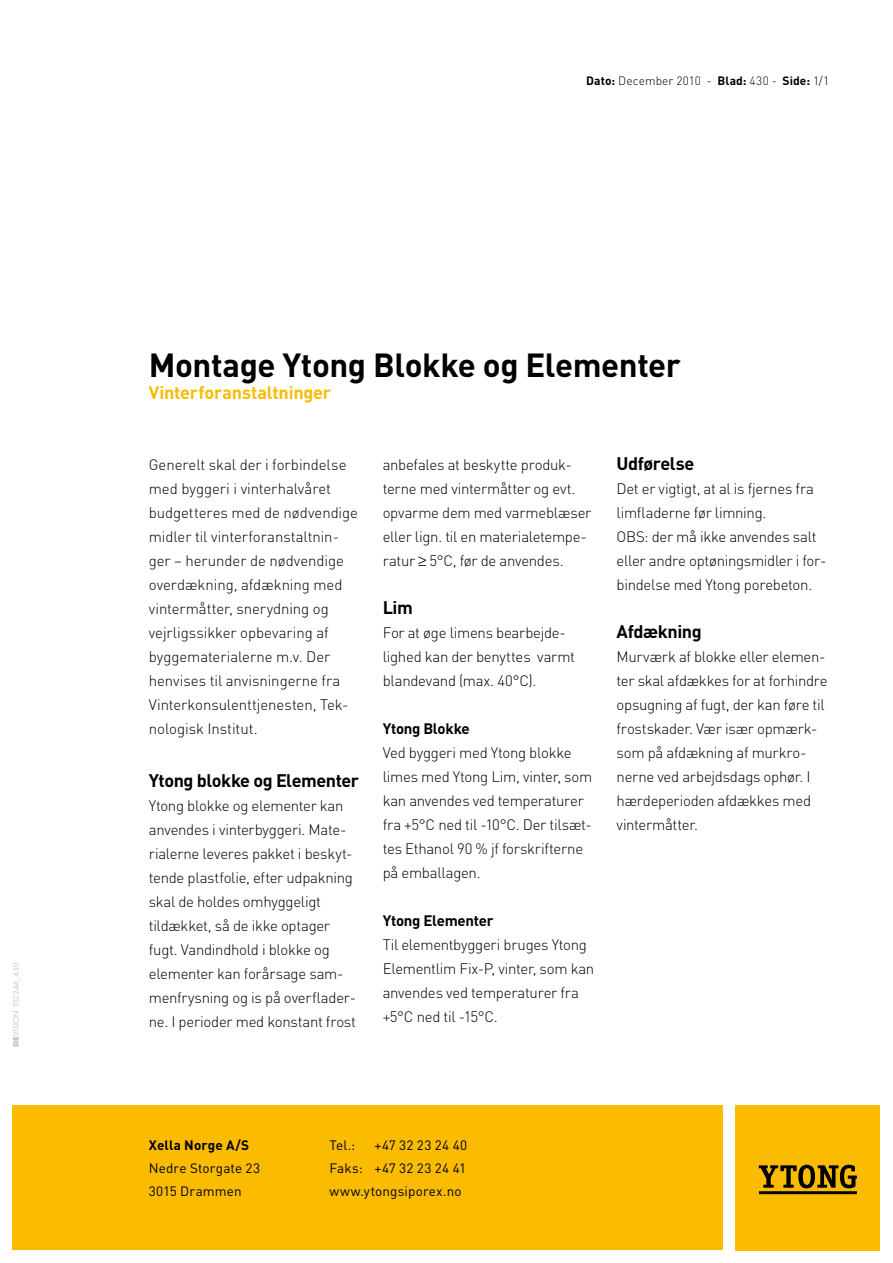
<style>
.page{position:relative;width:893px;height:1263px;background:#fff}
.page>*{position:absolute;margin:0;border:0;box-sizing:border-box;transform-origin:0 0}
.t1{font:700 33px "DIN";letter-spacing:-.015em;color:#000}
.t2{font:700 18px "DIN";letter-spacing:-.025em;color:#000}
.t3{font:700 18px "DIN";letter-spacing:-.01em;color:#fabb00}
.t4{font:300 15px/24px "DIN";letter-spacing:-.015em;color:#000}
.t5{font:700 15px "DIN";letter-spacing:-.015em;color:#000}
.t6{font:13.5px/22.5px "DIN";letter-spacing:.01em;color:#000}
.t7{font:700 13.5px "DIN";letter-spacing:.01em;color:#000}
.t8{font:300 12px "DIN";letter-spacing:.01em;color:#000}
.t9{font:7.5px "Futura";letter-spacing:.005em;color:#c6c7c8}
.s1{font-weight:800}
.s2{font-weight:700}
</style>
<div class="page">
<div style="left:736px;top:1106px;width:144px;height:144px;background:#fabb00"></div>
<svg style="left:759px;top:1165px;width:98px;height:23px"></svg>
<hr style="left:759px;top:1191px;width:98px;height:3px;background:#000">
<div style="left:13px;top:1106px;width:710px;height:144px;background:#fabb00"></div>
<p class="t9" style="left:11px;top:1047px;width:86px;rotate:-90deg"><span class="s1">DE</span>VISION 102244_430</p>
<p class="t8" style="left:586px;top:73px;width:244px"><span class="s2">Dato:</span> December 2010 - <span class="s2">Blad:</span> 430 - <span class="s2">Side:</span> 1/1</p>
<h1 class="t1" style="left:149px;top:343px;width:533px">Montage Ytong Blokke og Elementer</h1>
<p class="t3" style="left:149px;top:380px;width:184px">Vinterforanstaltninger</p>
<p class="t4" style="left:149px;top:452px;width:211px">Generelt skal der i forbindelse med byggeri i vinterhalvåret budgetteres med de nødvendige midler til vinterforanstaltnin&shy;ger – herunder de nødvendige overdækning, afdækning med vintermåtter, snerydning og vejrligssikker opbevaring af byggematerialerne m.v. Der henvises til anvisningerne fra<br>Vinterkonsulenttjenesten, Tek&shy;nologisk Institut.</p>
<p class="t2" style="left:149px;top:769px;width:212px">Ytong blokke og Elementer</p>
<p class="t4" style="left:149px;top:793px;width:209px">Ytong blokke og elementer kan anvendes i vinterbyggeri. Mate&shy;rialerne leveres pakket i beskyt&shy;tende plastfolie, efter udpakning skal de holdes omhyggeligt tildækket, så de ikke optager fugt. Vandindhold i blokke og elementer kan forårsage sam&shy;menfrysning og is på overflader&shy;ne. I perioder med konstant frost</p>
<p class="t4" style="left:383px;top:452px;width:210px">anbefales at beskytte produk&shy;terne med vintermåtter og evt. opvarme dem med varmeblæser eller lign. til en materialetempe&shy;ratur ≥ 5°C, før de anvendes.</p>
<p class="t2" style="left:383px;top:596px;width:32px">Lim</p>
<p class="t4" style="left:383px;top:620px;width:194px">For at øge limens bearbejde&shy;lighed kan der benyttes varmt blandevand (max. 40°C).</p>
<p class="t5" style="left:383px;top:719px;width:89px">Ytong Blokke</p>
<p class="t4" style="left:383px;top:740px;width:211px">Ved byggeri med Ytong blokke limes med Ytong Lim, vinter, som kan anvendes ved temperaturer fra +5°C ned til -10°C. Der tilsæt&shy;tes Ethanol 90 % jf forskrifterne på emballagen.</p>
<p class="t5" style="left:383px;top:911px;width:112px">Ytong Elementer</p>
<p class="t4" style="left:383px;top:932px;width:213px">Til elementbyggeri bruges Ytong<br>Elementlim Fix-P, vinter, som kan anvendes ved temperaturer fra +5°C ned til -15°C.</p>
<p class="t2" style="left:617px;top:452px;width:79px">Udførelse</p>
<p class="t4" style="left:617px;top:476px;width:212px">Det er vigtigt, at al is fjernes fra limfladerne før limning.<br>OBS: der må ikke anvendes salt eller andre optøningsmidler i for&shy;bindelse med Ytong porebeton.</p>
<p class="t2" style="left:617px;top:620px;width:87px">Afdækning</p>
<p class="t4" style="left:617px;top:644px;width:213px">Murværk af blokke eller elemen&shy;ter skal afdækkes for at forhindre opsugning af fugt, der kan føre til frostskader. Vær især opmærk&shy;som på afdækning af murkro&shy;nerne ved arbejdsdags ophør. I hærdeperioden afdækkes med vintermåtter.</p>
<p class="t7" style="left:149px;top:1137px;width:102px">Xella Norge A/S</p>
<p class="t6" style="left:149px;top:1156px;width:113px">Nedre Storgate 23<br>3015 Drammen</p>
<p class="t6" style="left:330px;top:1134px;width:139px;text-align:justify;text-indent:45px">+47 32 23 24 40<br>Faks: +47 32 23 24 41 www.ytongsiporex.no</p>
<p class="t6" style="left:330px;top:1134px;width:27px">Tel.:</p>
</div>
